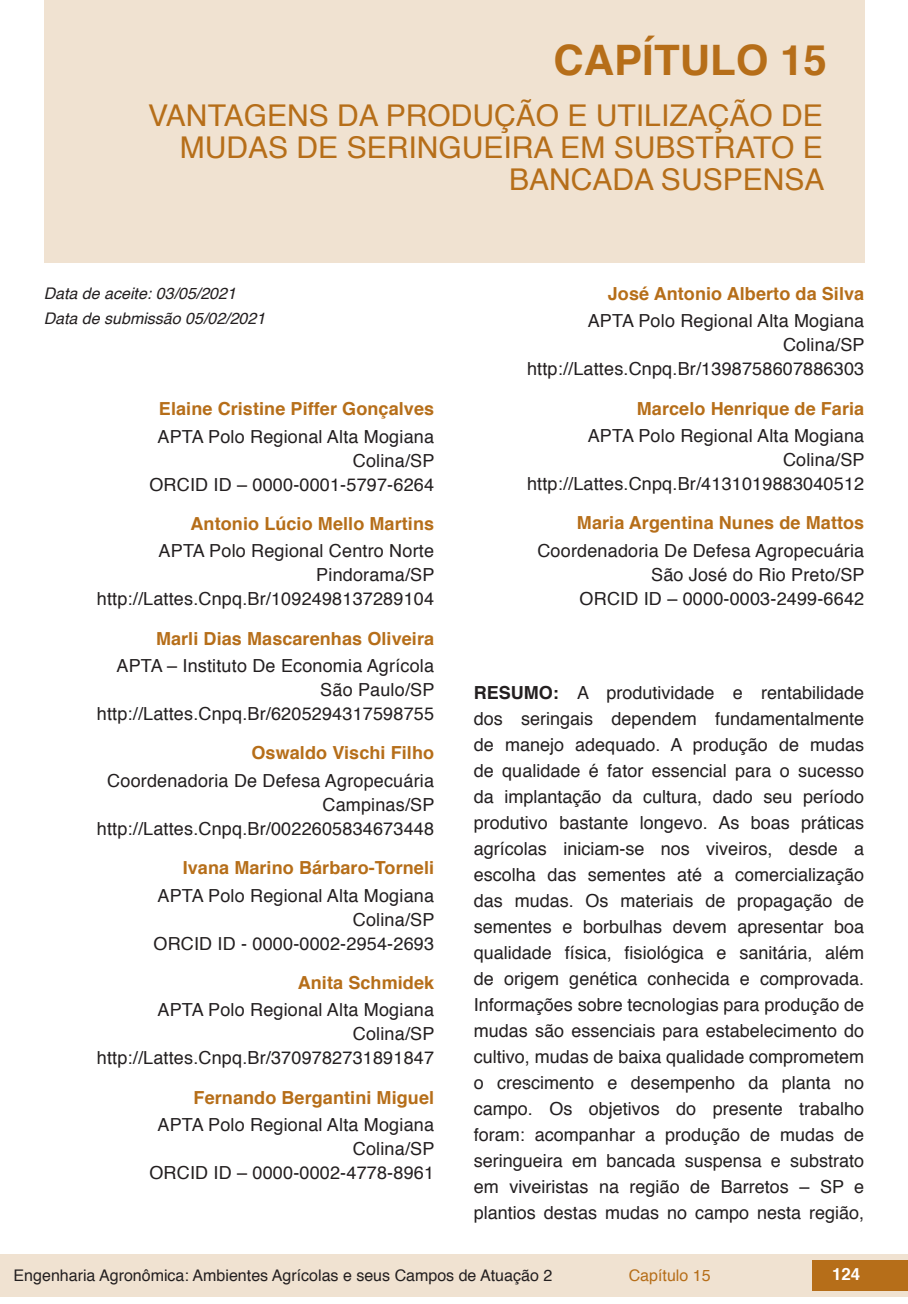
<style>
.page{position:relative;width:908px;height:1304px;background:#fff}
.page>*{position:absolute;margin:0;border:0;box-sizing:border-box;transform-origin:0 0}
.capítulos{font:700 42px "Helvetica";color:#b66e19}
.nome_artigos{font:30px/32px "Helvetica";color:#b66e19;text-align:right}
.Resumos_e_PC_TXT{font:18px/26px "Helvetica";color:#231f20;text-align:justify}
.info_autores{font:18px "Helvetica";letter-spacing:.01em;color:#231f20}
.nome_autores{font:700 18px "Helvetica";letter-spacing:.005em;color:#b66e19}
.t1{font:700 16.8px "Helvetica";color:#fff}
.t2{font:16px "Helvetica";color:#231f20}
.data{font:italic 16px "Helvetica";color:#231f20}
.t3{font:16px "Helvetica";color:#b66e19}
.s1{font-weight:700}
</style>
<div class="page">
<div style="left:0;top:1254px;width:906px;height:43px;background:#f0e2d1"></div>
<div style="left:812px;top:1261px;width:95px;height:30px;background:#b66e19"></div>
<div style="left:44px;top:0;width:819px;height:263px;background:#f0e2d1"></div>
<p class="capítulos" style="left:553px;top:26px;width:275px">CAPÍTULO 15</p>
<p class="nome_artigos" style="left:148px;top:101px;width:677px">VANTAGENS DA PRODUÇÃO E UTILIZAÇÃO DE<br>MUDAS DE SERINGUEIRA EM SUBSTRATO E<br>BANCADA SUSPENSA</p>
<p class="data" style="left:44px;top:280px;width:194px">Data de aceite: 03/05/2021</p>
<p class="data" style="left:44px;top:306px;width:223px">Data de submissão 05/02/2021</p>
<p class="nome_autores" style="left:159px;top:395px;width:276px">Elaine Cristine Piffer Gonçalves</p>
<p class="info_autores" style="left:157px;top:423px;width:278px">APTA Polo Regional Alta Mogiana</p>
<p class="info_autores" style="left:353px;top:447px;width:83px">Colina/SP</p>
<p class="info_autores" style="left:149px;top:471px;width:286px">ORCID ID – 0000-0001-5797-6264</p>
<p class="nome_autores" style="left:190px;top:509px;width:245px">Antonio Lúcio Mello Martins</p>
<p class="info_autores" style="left:158px;top:537px;width:277px">APTA Polo Regional Centro Norte</p>
<p class="info_autores" style="left:316px;top:561px;width:120px">Pindorama/SP</p>
<p class="info_autores" style="left:97px;top:585px;width:338px">http://Lattes.Cnpq.Br/1092498137289104</p>
<p class="nome_autores" style="left:156px;top:624px;width:279px">Marli Dias Mascarenhas Oliveira</p>
<p class="info_autores" style="left:116px;top:652px;width:319px">APTA – Instituto De Economia Agrícola</p>
<p class="info_autores" style="left:320px;top:676px;width:116px">São Paulo/SP</p>
<p class="info_autores" style="left:97px;top:700px;width:338px">http://Lattes.Cnpq.Br/6205294317598755</p>
<p class="nome_autores" style="left:251px;top:739px;width:184px">Oswaldo Vischi Filho</p>
<p class="info_autores" style="left:107px;top:767px;width:328px">Coordenadoria De Defesa Agropecuária</p>
<p class="info_autores" style="left:322px;top:791px;width:113px">Campinas/SP</p>
<p class="info_autores" style="left:97px;top:815px;width:338px">http://Lattes.Cnpq.Br/0022605834673448</p>
<p class="nome_autores" style="left:183px;top:853px;width:253px">Ivana Marino Bárbaro-Torneli</p>
<p class="info_autores" style="left:157px;top:881px;width:278px">APTA Polo Regional Alta Mogiana</p>
<p class="info_autores" style="left:353px;top:905px;width:83px">Colina/SP</p>
<p class="info_autores" style="left:153px;top:929px;width:282px">ORCID ID - 0000-0002-2954-2693</p>
<p class="nome_autores" style="left:297px;top:968px;width:138px">Anita Schmidek</p>
<p class="info_autores" style="left:157px;top:996px;width:278px">APTA Polo Regional Alta Mogiana</p>
<p class="info_autores" style="left:353px;top:1020px;width:83px">Colina/SP</p>
<p class="info_autores" style="left:97px;top:1044px;width:338px">http://Lattes.Cnpq.Br/3709782731891847</p>
<p class="nome_autores" style="left:193px;top:1083px;width:242px">Fernando Bergantini Miguel</p>
<p class="info_autores" style="left:157px;top:1111px;width:278px">APTA Polo Regional Alta Mogiana</p>
<p class="info_autores" style="left:353px;top:1135px;width:83px">Colina/SP</p>
<p class="info_autores" style="left:149px;top:1159px;width:286px">ORCID ID – 0000-0002-4778-8961</p>
<p class="nome_autores" style="left:607px;top:279px;width:258px">José Antonio Alberto da Silva</p>
<p class="info_autores" style="left:587px;top:307px;width:278px">APTA Polo Regional Alta Mogiana</p>
<p class="info_autores" style="left:782px;top:331px;width:83px">Colina/SP</p>
<p class="info_autores" style="left:527px;top:355px;width:338px">http://Lattes.Cnpq.Br/1398758607886303</p>
<p class="nome_autores" style="left:636px;top:394px;width:229px">Marcelo Henrique de Faria</p>
<p class="info_autores" style="left:587px;top:422px;width:278px">APTA Polo Regional Alta Mogiana</p>
<p class="info_autores" style="left:782px;top:446px;width:83px">Colina/SP</p>
<p class="info_autores" style="left:527px;top:470px;width:338px">http://Lattes.Cnpq.Br/4131019883040512</p>
<p class="nome_autores" style="left:576px;top:509px;width:289px">Maria Argentina Nunes de Mattos</p>
<p class="info_autores" style="left:537px;top:537px;width:328px">Coordenadoria De Defesa Agropecuária</p>
<p class="info_autores" style="left:651px;top:561px;width:215px">São José do Rio Preto/SP</p>
<p class="info_autores" style="left:579px;top:585px;width:286px">ORCID ID – 0000-0003-2499-6642</p>
<p class="Resumos_e_PC_TXT" style="left:473px;top:680px;width:392px"><span class="s1">RESUMO:</span> A produtividade e rentabilidade dos seringais dependem fundamentalmente de manejo adequado. A produção de mudas de qualidade é fator essencial para o sucesso da implantação da cultura, dado seu período produtivo bastante longevo. As boas práticas agrícolas iniciam-se nos viveiros, desde a escolha das sementes até a comercialização das mudas. Os materiais de propagação de sementes e borbulhas devem apresentar boa qualidade física, fisiológica e sanitária, além de origem genética conhecida e comprovada.<br>Informações sobre tecnologias para produção de mudas são essenciais para estabelecimento do cultivo, mudas de baixa qualidade comprometem o crescimento e desempenho da planta no campo. Os objetivos do presente trabalho foram: acompanhar a produção de mudas de seringueira em bancada suspensa e substrato em viveiristas na região de Barretos – SP e plantios destas mudas no campo nesta região,</p>
<p class="t2" style="left:14px;top:1263px;width:540px">Engenharia Agronômica: Ambientes Agrícolas e seus Campos de Atuação 2</p>
<p class="t3" style="left:628px;top:1263px;width:83px">Capítulo 15</p>
<p class="t1" style="left:831px;top:1261px;width:30px">124</p>
</div>
